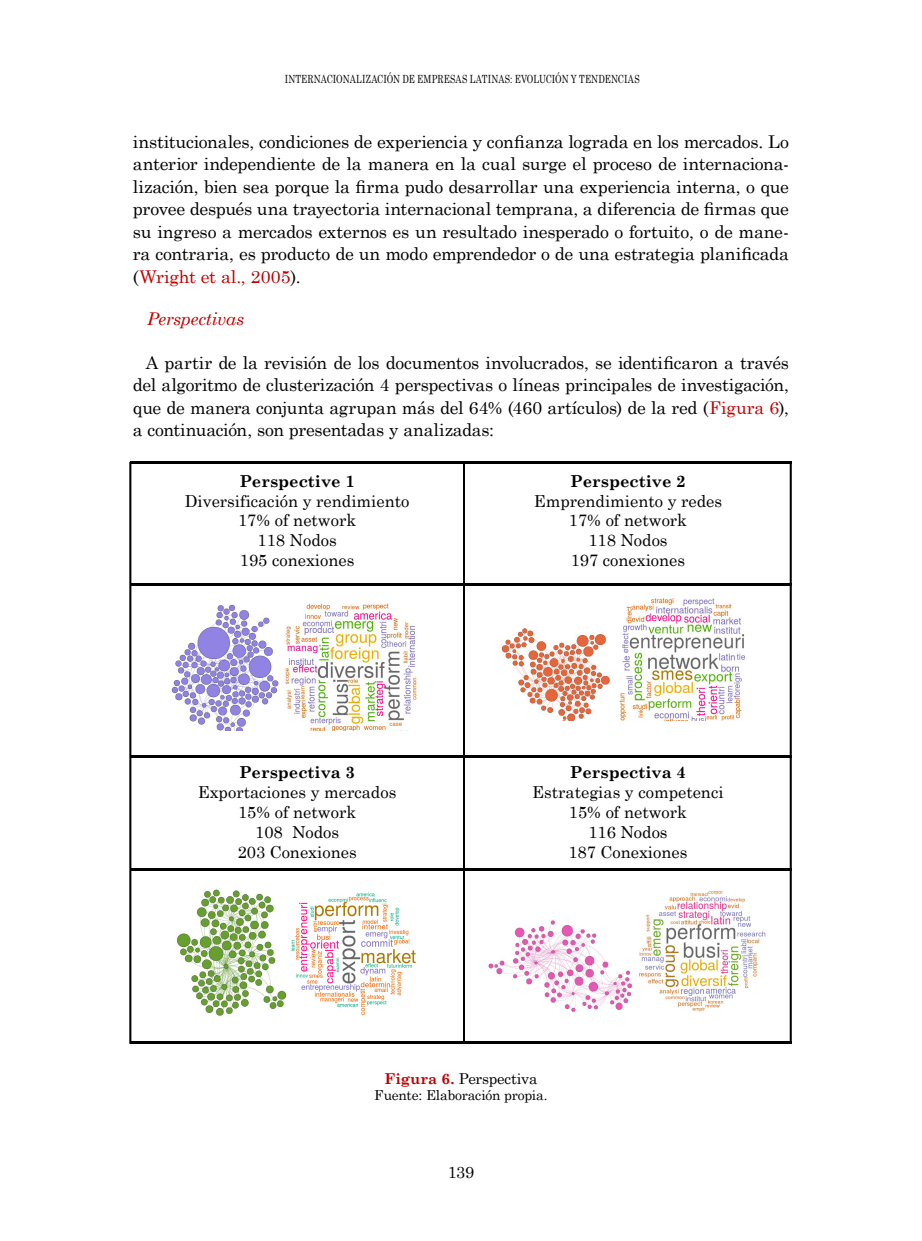
<style>
.page{position:relative;width:922px;height:1241px;background:#fff}
.page>*{position:absolute;margin:0;border:0;box-sizing:border-box;transform-origin:0 0}
.t1{font:17.5px/22.5px "Century Schoolbook";letter-spacing:-.01em;color:#000;text-align:justify}
.t2{font:italic 17.5px "Century Schoolbook";letter-spacing:-.015em;color:#c00000}
.t3{font:16.5px/19.9px "Century Schoolbook";color:#000;text-align:center}
.t4{font:700 16.5px "Century Schoolbook";color:#000}
.t5{font:16.25px "Century Schoolbook";color:#000}
.t6{font:15px "Century Schoolbook";letter-spacing:-.015em;color:#000}
.t7{font:13.75px "Century Schoolbook";letter-spacing:-.02em;color:#000}
.t8{font:11.25px "Century Schoolbook";letter-spacing:.02em;color:#000;scale:.75 1}
.s1{color:#c00000}
.s2{font-weight:700;color:#c00000}
</style>
<div class="page">
<hr style="left:131px;top:461px;width:332px;height:2px;background:#000">
<svg style="left:463px;top:461px;width:2px;height:9px"></svg>
<hr style="left:465px;top:461px;width:326px;height:2px;background:#000">
<hr style="left:463px;top:470px;width:1px;height:113px;background:#000">
<hr style="left:131px;top:583px;width:332px;height:2px;background:#000">
<svg style="left:463px;top:583px;width:2px;height:7px"></svg>
<hr style="left:465px;top:583px;width:326px;height:2px;background:#000">
<hr style="left:463px;top:590px;width:1px;height:165px;background:#000">
<hr style="left:131px;top:755px;width:332px;height:2px;background:#000">
<svg style="left:463px;top:755px;width:2px;height:7px"></svg>
<hr style="left:465px;top:755px;width:326px;height:2px;background:#000">
<hr style="left:463px;top:762px;width:1px;height:106px;background:#000">
<hr style="left:131px;top:868px;width:332px;height:2px;background:#000">
<svg style="left:463px;top:868px;width:2px;height:7px"></svg>
<hr style="left:465px;top:868px;width:326px;height:2px;background:#000">
<hr style="left:130px;top:1041px;width:333px;height:2px;background:#000">
<hr style="left:463px;top:875px;width:1px;height:166px;background:#000">
<hr style="left:465px;top:1041px;width:326px;height:2px;background:#000">
<img style="left:171px;top:603px;width:246px;height:127px">
<img style="left:501px;top:628px;width:109px;height:92px">
<img style="left:619px;top:598px;width:126px;height:122px">
<img style="left:177px;top:889px;width:110px;height:127px">
<img style="left:290px;top:892px;width:126px;height:124px">
<img style="left:488px;top:920px;width:145px;height:92px">
<img style="left:638px;top:891px;width:128px;height:121px">
<hr style="left:789px;top:462px;width:2px;height:581px;background:#000">
<hr style="left:130px;top:462px;width:1px;height:581px;background:#000">
<p class="t8" style="left:284px;top:70px;width:48px">Internacionalizaci</p>
<p class="t8" style="left:386px;top:70px;width:85px">ónde empresas</p>
<p class="t8" style="left:469px;top:70px;width:9px">latinas</p>
<p class="t8" style="left:510px;top:70px;width:31px">: evoluci</p>
<p class="t8" style="left:555px;top:70px;width:41px">ón y tendencias</p>
<p class="t1" style="left:133px;top:129px;width:657px">institucionales, condiciones de experiencia y confianza lograda en los mercados. Lo anterior independiente de la manera en la cual surge el proceso de internaciona&shy;lización, bien sea porque la firma pudo desarrollar una experiencia interna, o que provee después una trayectoria internacional temprana, a diferencia de firmas que su ingreso a mercados externos es un resultado inesperado o fortuito, o de mane&shy;ra contraria, es producto de un modo emprendedor o de una estrategia planificada (<span class="s1">Wright et al., 2005</span>).</p>
<p class="t2" style="left:147px;top:305px;width:98px">Perspectivas</p>
<p class="t1" style="left:133px;top:350px;width:657px;text-indent:13px">A partir de la revisión de los documentos involucrados, se identificaron a través del algoritmo de clusterización 4 perspectivas o líneas principales de investigación, que de manera conjunta agrupan más del 64% (460 artículos) de la red (<span class="s1">Figura 6</span>), a continuación, son presentadas y analizadas:</p>
<p class="t4" style="left:239px;top:468px;width:117px">Perspective 1</p>
<p class="t3" style="left:185px;top:489px;width:226px">Diversificación y rendimiento<br>17% of network<br>118 Nodos<br>195 conexiones</p>
<p class="t4" style="left:570px;top:468px;width:117px">Perspective 2</p>
<p class="t3" style="left:533px;top:489px;width:190px">Emprendimiento y redes<br>17% of network<br>118 Nodos<br>197 conexiones</p>
<p class="t4" style="left:239px;top:759px;width:117px">Perspectiva 3</p>
<p class="t3" style="left:198px;top:780px;width:200px">Exportaciones y mercados<br>15% of network<br>108 Nodos<br>203 Conexiones</p>
<p class="t4" style="left:569px;top:759px;width:117px">Perspectiva 4</p>
<p class="t3" style="left:532px;top:780px;width:193px">Estrategias y competenci<br>15% of network<br>116 Nodos<br>187 Conexiones</p>
<p class="t6" style="left:384px;top:1065px;width:154px"><span class="s2">Figura 6.</span> Perspectiva</p>
<p class="t7" style="left:374px;top:1083px;width:175px">Fuente: Elaboración propia.</p>
<p class="t5" style="left:447px;top:1158px;width:28px">139</p>
</div>
